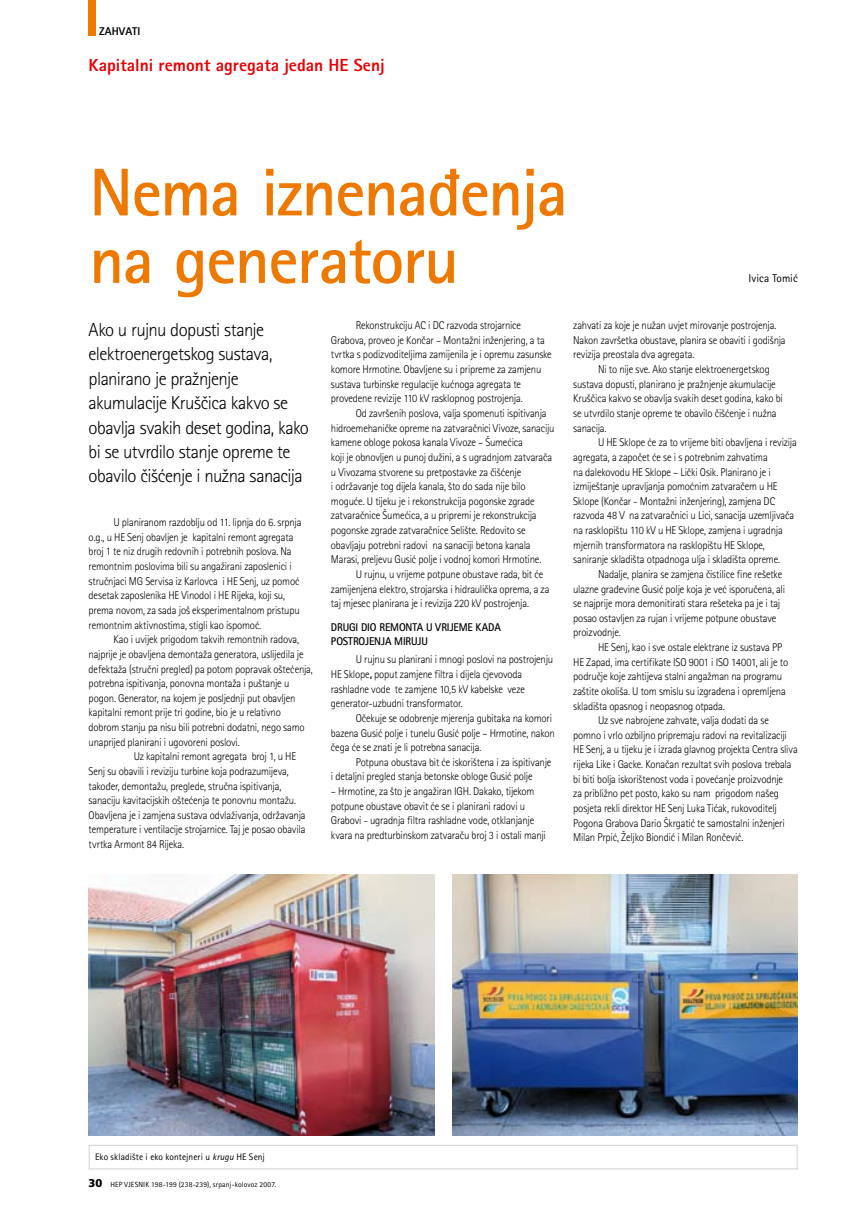
<style>
.page{position:relative;width:851px;height:1205px;background:#fff}
.page>*{position:absolute;margin:0;border:0;box-sizing:border-box;transform-origin:0 0}
.t1{font:700 67.5px/67.5px "Rotis Sans Serif";letter-spacing:-.025em;color:#ee7900}
.t2{font:300 18.75px/24.4px "Rotis Sans Serif";letter-spacing:-.03em;color:#000}
.t3{font:800 17.5px "Rotis Sans Serif";color:#e60004}
.t4{font:300 11.25px/14.6px "Rotis Sans Serif";letter-spacing:-.015em;color:#000;scale:.95 1}
.t5{font:700 11.25px/14.6px "Rotis Sans Serif";letter-spacing:-.01em;color:#000;scale:.95 1}
.t6{font:11.25px "Rotis Sans Serif";letter-spacing:.005em;color:#000}
.t7{font:800 11.25px "Rotis Sans Serif";color:#000}
.t8{font:9.38px "Rotis Sans Serif";letter-spacing:.01em;color:#000}
.t9{font:7.5px "Rotis Sans Serif";letter-spacing:.02em;color:#000}
.s1{font-weight:700}
.s2{font-style:italic}
.s3{font-family:"Frutiger";font-weight:900;font-size:11.25px}
</style>
<div class="page">
<div style="left:89px;top:0;width:7px;height:35px;background:#ee7900"></div>
<img style="left:452px;top:874px;width:345px;height:261px">
<div style="left:89px;top:1144px;width:708px;height:25px;border:1px solid #d8dadc"></div>
<img style="left:89px;top:874px;width:345px;height:261px">
<p class="t7" style="left:99px;top:24px;width:43px">ZAHVATI</p>
<h3 class="t3" style="left:89px;top:54px;width:297px">Kapitalni remont agregata jedan HE Senj</h3>
<h1 class="t1" style="left:89px;top:157px;width:480px">Nema iznena|enja na generatoru</h1>
<h2 class="t2" style="left:89px;top:317px;width:222px">Ako u rujnu dopusti stanje elektroenergetskog sustava, planirano je pra`njenje akumulacije Kru{~ica kakvo se obavlja svakih deset godina, kako bi se utvrdilo stanje opreme te obavilo ~i{}enje i nu`na sanacija</h2>
<p class="t4" style="left:89px;top:515px;width:225px;text-indent:25px">U planiranom razdoblju od 11. lipnja do 6. srpnja o.g., u HE Senj obavljen je kapitalni remont agregata broj 1 te niz drugih redovnih i potrebnih poslova. Na remontnim poslovima bili su anga`irani zaposlenici i stru~njaci MG Servisa iz Karlovca i HE Senj, uz pomo} desetak zaposlenika HE Vinodol i HE Rijeka, koji su, prema novom, za sada jo{ eksperimentalnom pristupu remontnim aktivnostima, stigli kao ispomo}.</p>
<p class="t4" style="left:113px;top:632px;width:197px">Kao i uvijek prigodom takvih remontnih radova,</p>
<p class="t4" style="left:89px;top:646px;width:228px">najprije je obavljena demonta`a generatora, uslijedila je</p>
<p class="t4" style="left:89px;top:661px;width:237px">defekta`a (stru~ni pregled) pa potom popravak o{te}enja,</p>
<p class="t4" style="left:89px;top:676px;width:213px">potrebna ispitivanja, ponovna monta`a i pu{tanje u</p>
<p class="t4" style="left:89px;top:690px;width:219px">pogon. Generator, na kojem je posljednji put obavljen</p>
<p class="t4" style="left:89px;top:705px;width:204px">kapitalni remont prije tri godine, bio je u relativno</p>
<p class="t4" style="left:89px;top:720px;width:229px">dobrom stanju pa nisu bili potrebni dodatni, nego samo</p>
<p class="t4" style="left:89px;top:734px;width:161px">unaprijed planirani i ugovoreni poslovi.</p>
<p class="t4" style="left:134px;top:749px;width:172px">Uz kapitalni remont agregata broj 1, u HE</p>
<p class="t4" style="left:89px;top:763px;width:212px">Senj su obavili i reviziju turbine koja podrazumijeva,</p>
<p class="t4" style="left:89px;top:778px;width:204px">tako|er, demonta`u, preglede, stru~na ispitivanja,</p>
<p class="t4" style="left:89px;top:793px;width:220px">sanaciju kavitacijskih o{te}enja te ponovnu monta`u.</p>
<p class="t4" style="left:89px;top:807px;width:230px">Obavljena je i zamjena sustava odvla`ivanja, odr`avanja</p>
<p class="t4" style="left:89px;top:822px;width:230px">temperature i ventilacije strojarnice. Taj je posao obavila</p>
<p class="t4" style="left:89px;top:837px;width:102px">tvrtka Armont 84 Rijeka.</p>
<p class="t4" style="left:331px;top:318px;width:234px;text-indent:25px">Rekonstrukciju AC i DC razvoda strojarnice Grabova, proveo je Kon~ar – Monta`ni in`enjering, a ta tvrtka s podizvoditeljima zamijenila je i opremu zasunske komore Hrmotine. Obavljene su i pripreme za zamjenu sustava turbinske regulacije ku}noga agregata te provedene revizije 110 kV rasklopnog postrojenja.</p>
<p class="t4" style="left:331px;top:406px;width:237px;text-indent:25px">Od zavr{enih poslova, valja spomenuti ispitivanja hidroemehani~ke opreme na zatvara~nici Vivoze, sanaciju kamene obloge pokosa kanala Vivoze – [ume}ica<br>koji je obnovljen u punoj du`ini, a s ugradnjom zatvara~a u Vivozama stvorene su pretpostavke za ~i{}enje<br>i odr`avanje tog dijela kanala, {to do sada nije bilo mogu}e. U tijeku je i rekonstrukcija pogonske zgrade zatvara~nice [ume}ica, a u pripremi je rekonstrukcija pogonske zgrade zatvara~nice Seli{te. Redovito se obavljaju potrebni radovi na sanaciji betona kanala Marasi, preljevu Gusi} polje i vodnoj komori Hrmotine.</p>
<p class="t4" style="left:331px;top:567px;width:231px;text-indent:25px">U rujnu, u vrijeme potpune obustave rada, bit }e zamijenjena elektro, strojarska i hidrauli~ka oprema, a za taj mjesec planirana je i revizija 220 kV postrojenja.</p>
<p class="t5" style="left:331px;top:619px;width:180px">DRUGI DIO REMONTA U VRIJEME KADA<br>POSTROJENJA MIRUJU</p>
<p class="t4" style="left:331px;top:652px;width:235px;text-indent:25px">U rujnu su planirani i mnogi poslovi na postrojenju HE Sklope<span class="s1">,</span> poput zamjene filtra i dijela cjevovoda rashladne vode te zamjene 10,5 kV kabelske veze generator-uzbudni transformator.</p>
<p class="t4" style="left:331px;top:711px;width:237px;text-indent:25px">O~ekuje se odobrenje mjerenja gubitaka na komori bazena Gusi} polje i tunelu Gusi} polje – Hrmotine, nakon ~ega }e se znati je li potrebna sanacija.</p>
<p class="t4" style="left:331px;top:754px;width:233px;text-indent:25px">Potpuna obustava bit }e iskori{tena i za ispitivanje i detaljni pregled stanja betonske obloge Gusi} polje</p>
<p class="t4" style="left:331px;top:784px;width:228px">– Hrmotine, za {to je anga`iran IGH. Dakako, tijekom potpune obustave obavit }e se i planirani radovi u Grabovi - ugradnja filtra rashladne vode, otklanjanje kvara na predturbinskom zatvara~u broj 3 i ostali manji</p>
<p class="t6" style="left:748px;top:271px;width:51px">Ivica Tomi}</p>
<p class="t4" style="left:573px;top:318px;width:225px">zahvati za koje je nu`an uvjet mirovanje postrojenja.<br>Nakon zavr{etka obustave, planira se obaviti i godi{nja revizija preostala dva agregata.</p>
<p class="t4" style="left:573px;top:362px;width:222px;text-indent:25px">Ni to nije sve. Ako stanje elektroenergetskog sustava dopusti, planirano je pra`njenje akumulacije Kru{~ica kakvo se obavlja svakih deset godina, kako bi se utvrdilo stanje opreme te obavilo ~i{}enje i nu`na sanacija.</p>
<p class="t4" style="left:573px;top:435px;width:237px;text-indent:25px">U HE Sklope }e za to vrijeme biti obavljena i revizija agregata, a zapo~et }e se i s potrebnim zahvatima<br>na dalekovodu HE Sklope – Li~ki Osik. Planirano je i izmije{tanje upravljanja pomo}nim zatvara~em u HE Sklope (Kon~ar - Monta`ni in`enjering), zamjena DC razvoda 48 V na zatvara~nici u Lici, sanacija uzemljiva~a na rasklopi{tu 110 kV u HE Sklope, zamjena i ugradnja mjernih transformatora na rasklopi{tu HE Sklope, saniranje skladi{ta otpadnoga ulja i skladi{ta opreme.</p>
<p class="t4" style="left:573px;top:567px;width:224px;text-indent:25px">Nadalje, planira se zamjena ~istilice fine re{etke ulazne gra|evine Gusi} polje koja je ve} isporu~ena, ali se najprije mora demonitirati stara re{eteka pa je i taj posao ostavljen za rujan i vrijeme potpune obustave proizvodnje.</p>
<p class="t4" style="left:598px;top:640px;width:195px">HE Senj, kao i sve ostale elektrane iz sustava PP</p>
<p class="t4" style="left:573px;top:654px;width:228px">HE Zapad, ima certifikate ISO 9001 i ISO 14001, ali je to</p>
<p class="t4" style="left:573px;top:669px;width:221px">podru~je koje zahtijeva stalni anga`man na programu</p>
<p class="t4" style="left:573px;top:684px;width:225px">za{tite okoli{a. U tom smislu su izgra|ena i opremljena</p>
<p class="t4" style="left:573px;top:698px;width:161px">skladi{ta opasnog i neopasnog otpada.</p>
<p class="t4" style="left:598px;top:713px;width:181px">Uz sve nabrojene zahvate, valja dodati da se</p>
<p class="t4" style="left:573px;top:727px;width:226px">pomno i vrlo ozbiljno pripremaju radovi na revitalizaciji</p>
<p class="t4" style="left:573px;top:742px;width:238px">HE Senj, a u tijeku je i izrada glavnog projekta Centra sliva</p>
<p class="t4" style="left:573px;top:757px;width:231px">rijeka Like i Gacke. Kona~an rezultat svih poslova trebala</p>
<p class="t4" style="left:573px;top:771px;width:222px">bi biti bolja iskori{tenost voda i pove}anje proizvodnje</p>
<p class="t4" style="left:573px;top:786px;width:218px">za pribli`no pet posto, kako su nam prigodom na{eg</p>
<p class="t4" style="left:573px;top:801px;width:216px">posjeta rekli direktor HE Senj Luka Ti}ak, rukovoditelj</p>
<p class="t4" style="left:573px;top:815px;width:224px">Pogona Grabova Dario [krgati} te samostalni in`enjeri</p>
<p class="t4" style="left:573px;top:830px;width:181px">Milan Prpi}, @eljko Biondi} i Milan Ron~evi}.</p>
<p class="t8" style="left:95px;top:1151px;width:171px">Eko skladi{te i eko kontejneri u <span class="s2">krugu</span> HE Senj</p>
<p class="t9" style="left:89px;top:1180px;width:189px"><span class="s3">30</span> HEP VJESNIK 198-199 (238-239), srpanj-kolovoz 2007.</p>
</div>
